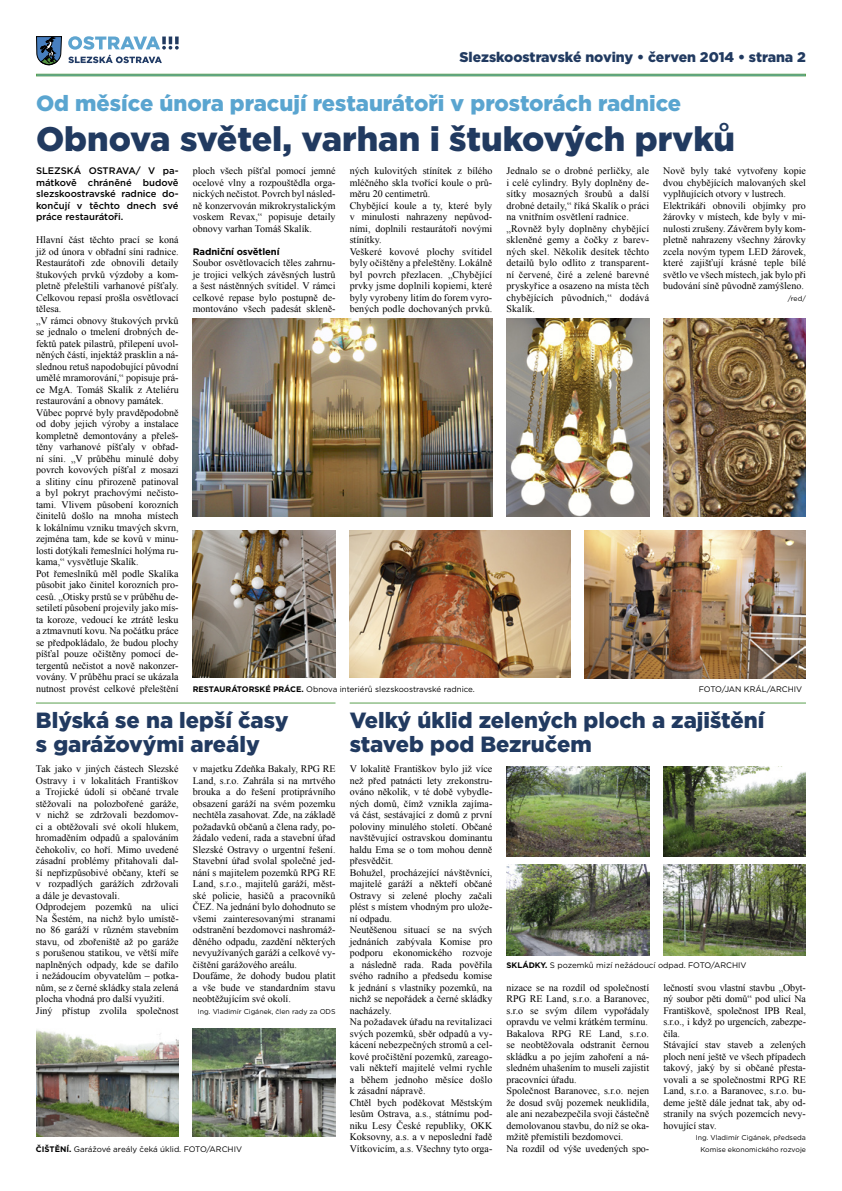
<style>
.page{position:relative;width:842px;height:1191px;background:#fff}
.page>*{position:absolute;margin:0;border:0;box-sizing:border-box;transform-origin:0 0}
.t1{font:900 34px "Gotham";color:#213a60}
.t2{font:900 22px/24px "Gotham";color:#213a60}
.t3{font:900 22px "Gotham";color:#5aa5d0}
.t4{font:900 14px "Gotham";color:#213a60}
.t5{font:10px/11.5px "Times New Roman";color:#000}
.t6{font:500 9.5px/11.5px "Gotham";color:#000;text-align:justify}
.t7{font:700 9.5px "Gotham";letter-spacing:-.01em;color:#000}
.t8{font:8px "Gotham";color:#000}
.t9{font:7px/11.5px "Gotham";color:#000;text-align:right}
.s1{font-weight:700}
</style>
<div class="page">
<div style="left:36px;top:74px;width:770px;height:2px;background:#5aa5d0;border:1px solid #5aa04f"></div>
<svg style="left:36px;top:36px;width:143px;height:30px"></svg>
<hr style="left:36px;top:702px;width:299px;height:1px;background:#5aa04f">
<hr style="left:350px;top:702px;width:456px;height:1px;background:#5aa04f">
<img style="left:193px;top:318px;width:299px;height:199px">
<img style="left:663px;top:318px;width:143px;height:199px">
<img style="left:193px;top:530px;width:142px;height:148px">
<img style="left:506px;top:864px;width:143px;height:91px">
<img style="left:663px;top:864px;width:143px;height:91px">
<img style="left:193px;top:1029px;width:142px;height:107px">
<img style="left:36px;top:1030px;width:143px;height:106px">
<img style="left:585px;top:530px;width:221px;height:148px">
<img style="left:506px;top:766px;width:143px;height:90px">
<img style="left:663px;top:766px;width:143px;height:90px">
<img style="left:350px;top:530px;width:221px;height:148px">
<img style="left:506px;top:318px;width:143px;height:199px">
<h3 class="t4" style="left:459px;top:47px;width:348px">Slezskoostravské noviny • červen 2014 • strana 2</h3>
<h2 class="t3" style="left:36px;top:88px;width:647px">Od měsíce února pracují restaurátoři v prostorách radnice</h2>
<h1 class="t1" style="left:36px;top:116px;width:701px">Obnova světel, varhan i štukových prvků</h1>
<p class="t6" style="left:36px;top:165px;width:144px">SLEZSKÁ OSTRAVA/ V pa&shy;mátkově chráněné budově slezskoostravské radnice do&shy;končují v těchto dnech své práce restaurátoři.</p>
<p class="t5" style="left:36px;top:234px;width:144px">Hlavní část těchto prací se koná již od února v obřadní síni radnice.<br>Restaurátoři zde obnovili detaily štukových prvků výzdoby a kom&shy;pletně přeleštili varhanové píšťaly.<br>Celkovou repasí prošla osvětlovací tělesa.<br>„V rámci obnovy štukových prvků se jednalo o tmelení drobných de&shy;fektů patek pilastrů, přilepení uvol&shy;něných částí, injektáž prasklin a ná&shy;slednou retuš napodobující původní umělé mramorování,“ popisuje prá&shy;ce MgA. Tomáš Skalík z Ateliéru restaurování a obnovy památek.<br>Vůbec poprvé byly pravděpodobně od doby jejich výroby a instalace kompletně demontovány a přeleš&shy;těny varhanové píšťaly v obřad&shy;ní síni. „V průběhu minulé doby povrch kovových píšťal z mosazi a slitiny cínu přirozeně patinoval a byl pokryt prachovými nečisto&shy;tami. Vlivem působení korozních činitelů došlo na mnoha místech k lokálnímu vzniku tmavých skvrn, zejména tam, kde se kovů v minu&shy;losti dotýkali řemeslníci holýma ru&shy;kama,“ vysvětluje Skalík.<br>Pot řemeslníků měl podle Skalíka působit jako činitel korozních pro&shy;cesů. „Otisky prstů se v průběhu de&shy;setiletí působení projevily jako mís&shy;ta koroze, vedoucí ke ztrátě lesku a ztmavnutí kovu. Na počátku práce se předpokládalo, že budou plochy píšťal pouze očištěny pomocí de&shy;tergentů nečistot a nově nakonzer&shy;vovány. V průběhu prací se ukázala nutnost provést celkové přeleštění</p>
<p class="t5" style="left:193px;top:165px;width:144px;text-align:justify">ploch všech píšťal pomocí jemné ocelové vlny a rozpouštědla orga&shy;nických nečistot. Povrch byl násled&shy;ně konzervován mikrokrystalickým voskem Revax,“ popisuje detaily obnovy varhan Tomáš Skalík.</p>
<p class="t7" style="left:193px;top:245px;width:88px">Radniční osvětlení</p>
<p class="t5" style="left:193px;top:257px;width:144px;text-align:justify">Soubor osvětlovacích těles zahrnu&shy;je trojici velkých závěsných lustrů a šest nástěnných svítidel. V rámci celkové repase bylo postupně de&shy;montováno všech padesát skleně-</p>
<p class="t5" style="left:350px;top:165px;width:144px">ných kulovitých stínítek z bílého mléčného skla tvořící koule o prů&shy;měru 20 centimetrů.<br>Chybějící koule a ty, které byly v minulosti nahrazeny nepůvod&shy;ními, doplnili restaurátoři novými stínítky.<br>Veškeré kovové plochy svítidel byly očištěny a přeleštěny. Lokálně byl povrch přezlacen. „Chybějící prvky jsme doplnili kopiemi, které byly vyrobeny litím do forem vyro&shy;bených podle dochovaných prvků.</p>
<p class="t5" style="left:506px;top:165px;width:144px">Jednalo se o drobné perličky, ale i celé cylindry. Byly doplněny de&shy;sítky mosazných šroubů a další drobné detaily,“ říká Skalík o práci na vnitřním osvětlení radnice. „Rovněž byly doplněny chybějící skleněné gemy a čočky z barev&shy;ných skel. Několik desítek těchto detailů bylo odlito z transparent&shy;ní červené, čiré a zelené barevné pryskyřice a osazeno na místa těch chybějících původních,“ dodává<br>Skalík.</p>
<p class="t5" style="left:663px;top:165px;width:144px">Nově byly také vytvořeny kopie dvou chybějících malovaných skel vyplňujících otvory v lustrech.<br>Elektrikáři obnovili objímky pro žárovky v místech, kde byly v mi&shy;nulosti zrušeny. Závěrem byly kom&shy;pletně nahrazeny všechny žárovky zcela novým typem LED žárovek, které zajišťují krásné teple bílé světlo ve všech místech, jak bylo při budování síně původně zamýšleno.</p>
<p class="t9" style="left:788px;top:292px;width:20px">/red/</p>
<p class="t8" style="left:193px;top:684px;width:284px"><span class="s1">RESTAURÁTORSKÉ PRÁCE.</span> Obnova interiérů slezskoostravské radnice.</p>
<p class="t8" style="left:699px;top:684px;width:105px">FOTO/JAN KRÁL/ARCHIV</p>
<h2 class="t2" style="left:36px;top:707px;width:254px">Blýská se na lepší časy s garážovými areály</h2>
<p class="t5" style="left:36px;top:763px;width:144px">Tak jako v jiných částech Slezské<br>Ostravy i v lokalitách Františkov a Trojické údolí si občané trvale stěžovali na polozbořené garáže, v nichž se zdržovali bezdomov&shy;ci a obtěžovali své okolí hlukem, hromaděním odpadů a spalováním čehokoliv, co hoří. Mimo uvedené zásadní problémy přitahovali dal&shy;ší nepřizpůsobivé občany, kteří se v rozpadlých garážích zdržovali a dále je devastovali.<br>Odprodejem pozemků na ulici<br>Na Šestém, na nichž bylo umístě&shy;no 86 garáží v různém stavebním stavu, od zbořeniště až po garáže s porušenou statikou, ve větší míře naplněných odpady, kde se dařilo i nežádoucím obyvatelům – potka&shy;nům, se z černé skládky stala zelená plocha vhodná pro další využití.<br>Jiný přístup zvolila společnost</p>
<p class="t5" style="left:193px;top:763px;width:144px">v majetku Zdeňka Bakaly, RPG RE Land, s.r.o. Zahrála si na mrtvého brouka a do řešení protiprávního obsazení garáží na svém pozemku nechtěla zasahovat. Zde, na základě požadavků občanů a člena rady, po&shy;žádalo vedení, rada a stavební úřad Slezské Ostravy o urgentní řešení.<br>Stavební úřad svolal společné jed&shy;nání s majitelem pozemků RPG RE Land, s.r.o., majitelů garáží, měst&shy;ské policie, hasičů a pracovníků ČEZ. Na jednání bylo dohodnuto se všemi zainteresovanými stranami odstranění bezdomovci nashromáž&shy;děného odpadu, zazdění některých nevyužívaných garáží a celkové vy&shy;čištění garážového areálu.<br>Doufáme, že dohody budou platit a vše bude ve standardním stavu neobtěžujícím své okolí.</p>
<p class="t9" style="left:198px;top:1005px;width:139px">Ing. Vladimír Cigánek, člen rady za ODS</p>
<p class="t8" style="left:36px;top:1144px;width:208px"><span class="s1">ČIŠTĚNÍ.</span> Garážové areály čeká úklid. FOTO/ARCHIV</p>
<h2 class="t2" style="left:350px;top:707px;width:416px">Velký úklid zelených ploch a zajištění staveb pod Bezručem</h2>
<p class="t5" style="left:350px;top:763px;width:144px">V lokalitě Františkov bylo již více než před patnácti lety zrekonstru&shy;ováno několik, v té době vybydle&shy;ných domů, čímž vznikla zajíma&shy;vá část, sestávající z domů z první poloviny minulého století. Občané navštěvující ostravskou dominantu haldu Ema se o tom mohou denně přesvědčit.<br>Bohužel, procházející návštěvníci, majitelé garáží a někteří občané<br>Ostravy si zelené plochy začali plést s místem vhodným pro ulože&shy;ní odpadu.<br>Neutěšenou situací se na svých jednáních zabývala Komise pro podporu ekonomického rozvoje a následně rada. Rada pověřila svého radního a předsedu komise k jednání s vlastníky pozemků, na nichž se nepořádek a černé skládky nacházely.<br>Na požadavek úřadu na revitalizaci svých pozemků, sběr odpadů a vy&shy;kácení nebezpečných stromů a cel&shy;kové pročištění pozemků, zareago&shy;vali někteří majitelé velmi rychle a během jednoho měsíce došlo k zásadní nápravě.<br>Chtěl bych poděkovat Městským lesům Ostrava, a.s., státnímu pod&shy;niku Lesy České republiky, OKK<br>Koksovny, a.s. a v neposlední řadě<br>Vítkovicím, a.s. Všechny tyto orga-</p>
<p class="t8" style="left:506px;top:960px;width:241px"><span class="s1">SKLÁDKY.</span> S pozemků mizí nežádoucí odpad. FOTO/ARCHIV</p>
<p class="t5" style="left:506px;top:981px;width:144px">nizace se na rozdíl od společností<br>RPG RE Land, s.r.o. a Baranovec, s.r.o se svým dílem vypořádaly opravdu ve velmi krátkém termínu.<br>Bakalova RPG RE Land, s.r.o. se neobtěžovala odstranit černou skládku a po jejím zahoření a ná&shy;sledném uhašením to museli zajistit pracovníci úřadu.<br>Společnost Baranovec, s.r.o. nejen že dosud svůj pozemek neuklidila, ale ani nezabezpečila svoji částečně demolovanou stavbu, do níž se oka&shy;mžitě přemístili bezdomovci.<br>Na rozdíl od výše uvedených spo-</p>
<p class="t5" style="left:663px;top:981px;width:144px">lečností svou vlastní stavbu „Obyt&shy;ný soubor pěti domů“ pod ulicí Na<br>Františkově, společnost IPB Real, s.r.o., i když po urgencích, zabezpe&shy;čila.<br>Stávající stav staveb a zelených ploch není ještě ve všech případech takový, jaký by si občané přesta&shy;vovali a se společnostmi RPG RE<br>Land, s.r.o. a Baranovec, s.r.o. bu&shy;deme ještě dále jednat tak, aby od&shy;stranily na svých pozemcích nevy&shy;hovující stav.</p>
<p class="t9" style="left:696px;top:1132px;width:112px">Ing. Vladimír Cigánek, předseda<br>Komise ekonomického rozvoje</p>
</div>
